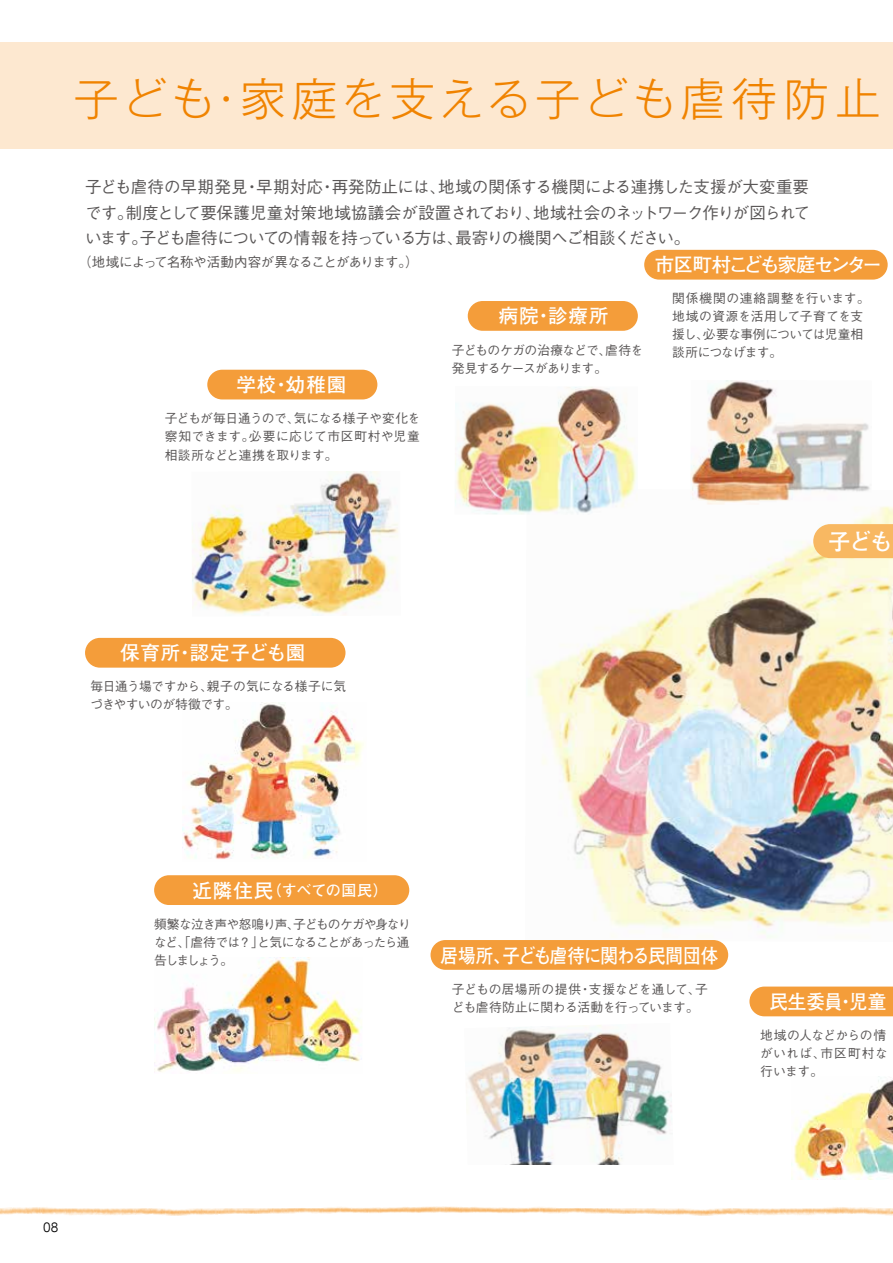
<style>
.page{position:relative;width:893px;height:1263px;background:#fff}
.page>*{position:absolute;margin:0;border:0;box-sizing:border-box;transform-origin:0 0}
.t1{font:300 45px "Gothic MB101 Pro";letter-spacing:.08em;color:#f08300}
.t2{font:700 22.5px "Futo Go B101 Pr 5";color:#fff}
.t3{font:700 19.5px "Futo Go B101 Pr 5";letter-spacing:-.03em;color:#fff}
.t4{font:700 19.5px "Futo Go B101 Pr 5";letter-spacing:-.055em;color:#fff;scale:.9 1}
.t5{font:700 19.5px "Futo Go B101 Pr 5";letter-spacing:-.12em;color:#fff}
.t6{font:700 19.5px "Futo Go B101 Pr 5";letter-spacing:-.03em;color:#fff;scale:.95 1}
.t7{font:700 19.5px "Futo Go B101 Pr 5";letter-spacing:-.03em;color:#fff;scale:.9 1}
.t8{font:500 16.5px "Gothic BBB Pr 5";color:#5a5757}
.t9{font:500 16.5px "Gothic BBB Pr 5";letter-spacing:-.01em;color:#5a5757}
.t10{font:500 16.5px "Gothic BBB Pr 5";letter-spacing:-.07em;color:#5a5757}
.t11{font:500 16.5px "Gothic BBB Pr 5";letter-spacing:-.035em;color:#5a5757}
.t12{font:500 16.5px "Gothic BBB Pr 5";letter-spacing:-.085em;color:#5a5757}
.t13{font:500 16.5px "Gothic BBB Pr 5";letter-spacing:-.06em;color:#5a5757}
.t14{font:500 16.5px "Gothic BBB Pr 5";letter-spacing:.005em;color:#5a5757}
.t15{font:700 15px "Futo Go B101 Pr 5";letter-spacing:-.015em;color:#fff}
.t16{font:500 13.5px "Gothic BBB Pr 5";letter-spacing:-.055em;color:#5a5757}
.t17{font:500 12.75px/18px "Gothic BBB Pr 5";letter-spacing:-.035em;color:#5a5757}
.t18{font:500 12.75px/18px "Gothic BBB Pr 5";color:#5a5757}
.t19{font:500 12.75px/18px "Gothic BBB Pr 5";letter-spacing:-.01em;color:#5a5757}
.t20{font:500 12.75px/18px "Gothic BBB Pr 5";letter-spacing:-.06em;color:#5a5757}
.t21{font:500 12.75px/18px "Gothic BBB Pr 5";letter-spacing:-.08em;color:#5a5757}
.t22{font:500 12.75px/18px "Gothic BBB Pr 5";letter-spacing:-.125em;color:#5a5757}
.t23{font:500 12.75px "Gothic BBB Pr 5";letter-spacing:.05em;color:#5a5757}
.t24{font:500 12.75px "Gothic BBB Pr 5";letter-spacing:.015em;color:#5a5757}
.t25{font:500 12.75px/18px "Gothic BBB Pr 5";letter-spacing:.04em;color:#5a5757;text-align:right}
.t26{font:500 12.75px/18px "Gothic BBB Pr 5";letter-spacing:-.07em;color:#5a5757}
.t27{font:500 12.75px "Gothic BBB Pr 5";letter-spacing:-.095em;color:#5a5757}
.t28{font:500 12.75px/18px "Gothic BBB Pr 5";letter-spacing:.02em;color:#5a5757}
.t29{font:500 12.75px "Gothic BBB Pr 5";letter-spacing:-.005em;color:#5a5757}
.t30{font:12px "Jun 201 Pro";color:#000}
</style>
<div class="page">
<img style="left:466px;top:1025px;width:206px;height:140px">
<img style="left:533px;top:506px;width:360px;height:436px">
<img style="left:0;top:1206px;width:893px;height:10px">
<div style="left:0;top:43px;width:893px;height:106px;background:#fde8d0"></div>
<div style="left:644px;top:250px;width:244px;height:30px;background:#f49d3a;border-radius:15px"></div>
<div style="left:749px;top:986px;width:144px;height:30px;background:#f49d3a"></div>
<div style="left:207px;top:370px;width:170px;height:29px;background:#f49d3a;border-radius:15px"></div>
<div style="left:154px;top:875px;width:255px;height:30px;background:#f49d3a;border-radius:15px"></div>
<div style="left:431px;top:940px;width:297px;height:30px;background:#f49d3a;border-radius:15px"></div>
<svg style="left:813px;top:524px;width:80px;height:34px;background:#f8bb68"></svg>
<div style="left:468px;top:301px;width:170px;height:30px;background:#f49d3a;border-radius:15px"></div>
<img style="left:794px;top:1076px;width:99px;height:104px">
<img style="left:154px;top:957px;width:208px;height:115px">
<img style="left:192px;top:471px;width:206px;height:145px">
<img style="left:182px;top:703px;width:182px;height:156px">
<img style="left:455px;top:387px;width:183px;height:128px">
<img style="left:691px;top:380px;width:179px;height:125px">
<div style="left:85px;top:638px;width:260px;height:30px;background:#f49d3a;border-radius:15px"></div>
<h1 class="t1" style="left:74px;top:62px;width:144px">子ども</h1>
<h1 class="t1" style="left:204px;top:62px;width:46px">・</h1>
<h1 class="t1" style="left:241px;top:62px;width:641px">家庭を支える子ども虐待防止</h1>
<p class="t9" style="left:438px;top:174px;width:372px">地域の関係する機関による連携した支援が大変重要</p>
<p class="t14" style="left:85px;top:174px;width:164px">子ども虐待の早期発見</p>
<p class="t11" style="left:256px;top:174px;width:68px">早期対応</p>
<p class="t11" style="left:332px;top:174px;width:116px">再発防止には、</p>
<p class="t11" style="left:244px;top:174px;width:18px">・</p>
<p class="t11" style="left:319px;top:174px;width:18px">・</p>
<p class="t8" style="left:126px;top:199px;width:417px">制度として要保護児童対策地域協議会が設置されており、</p>
<p class="t12" style="left:533px;top:199px;width:278px">地域社会のネットワーク作りが図られて</p>
<p class="t11" style="left:85px;top:199px;width:50px">です。</p>
<p class="t13" style="left:455px;top:225px;width:237px">最寄りの機関へご相談ください。</p>
<p class="t10" style="left:140px;top:225px;width:325px">子ども虐待についての情報を持っている方は、</p>
<p class="t11" style="left:85px;top:225px;width:64px">います。</p>
<p class="t16" style="left:78px;top:251px;width:342px">（地域によって名称や活動内容が異なることがあります (。</p>
<h3 class="t5" style="left:655px;top:249px;width:228px">市区町村こども家庭センター</h3>
<h3 class="t3" style="left:236px;top:369px;width:41px">学校</h3>
<h3 class="t3" style="left:286px;top:369px;width:62px">幼稚園</h3>
<h3 class="t3" style="left:271px;top:369px;width:21px">・</h3>
<p class="t29" style="left:294px;top:408px;width:128px">気になる様子や変化を</p>
<p class="t18" style="left:249px;top:408px;width:172px;text-indent:-84px">子どもが毎日通うので、<br>必要に応じて市区町村や児童</p>
<p class="t17" style="left:165px;top:426px;width:174px">察知できます。<br>相談所などと連携を取ります。</p>
<h3 class="t3" style="left:548px;top:300px;width:62px">診療所</h3>
<h3 class="t3" style="left:499px;top:300px;width:41px">病院</h3>
<h3 class="t3" style="left:534px;top:300px;width:21px">・</h3>
<p class="t20" style="left:452px;top:340px;width:161px">子どものケガの治療などで、発見するケースがあります。</p>
<p class="t17" style="left:605px;top:340px;width:40px">虐待を</p>
<p class="t23" style="left:672px;top:288px;width:199px">関係機関の連絡調整を行います。</p>
<p class="t24" style="left:672px;top:306px;width:193px">地域の資源を活用して子育てを支</p>
<p class="t17" style="left:703px;top:324px;width:162px">必要な事例については児童相</p>
<p class="t26" style="left:672px;top:324px;width:111px">援し、<br>談所につなげます。</p>
<h2 class="t2" style="left:828px;top:523px;width:66px">子ども</h2>
<h3 class="t3" style="left:190px;top:637px;width:117px">認定子ども園</h3>
<h3 class="t3" style="left:120px;top:637px;width:62px">保育所</h3>
<h3 class="t3" style="left:175px;top:637px;width:21px">・</h3>
<p class="t18" style="left:207px;top:676px;width:141px">親子の気になる様子に気</p>
<p class="t17" style="left:90px;top:676px;width:149px">毎日通う場ですから、<br>づきやすいのが特徴です。</p>
<p class="t30" style="left:43px;top:1218px;width:17px">08</p>
<h3 class="t3" style="left:192px;top:875px;width:82px">近隣住民</h3>
<p class="t15" style="left:266px;top:878px;width:123px">（すべての国民(</p>
<p class="t27" style="left:293px;top:914px;width:119px">子どものケガや身なり</p>
<p class="t21" style="left:257px;top:914px;width:154px;text-indent:-103px">頻繁な泣き声や怒鳴り声、<br>と気になることがあったら通</p>
<p class="t22" style="left:154px;top:932px;width:111px">など、「虐待では？」告しましょう。</p>
<h3 class="t4" style="left:503px;top:940px;width:241px">子ども虐待に関わる民間団体</h3>
<h3 class="t7" style="left:441px;top:940px;width:79px">居場所、</h3>
<p class="t19" style="left:452px;top:979px;width:249px">子どもの居場所の提供<br>ども虐待防止に関わる活動を行っています。</p>
<p class="t17" style="left:589px;top:979px;width:121px">支援などを通して子、</p>
<p class="t17" style="left:579px;top:979px;width:14px">・</p>
<h3 class="t6" style="left:769px;top:986px;width:125px">民生委員児童</h3>
<h3 class="t6" style="left:836px;top:986px;width:21px">・</h3>
<p class="t25" style="left:760px;top:1025px;width:129px">地域の人などからの情市区町村な</p>
<p class="t28" style="left:760px;top:1043px;width:67px">がいれば、行います。</p>
</div>
